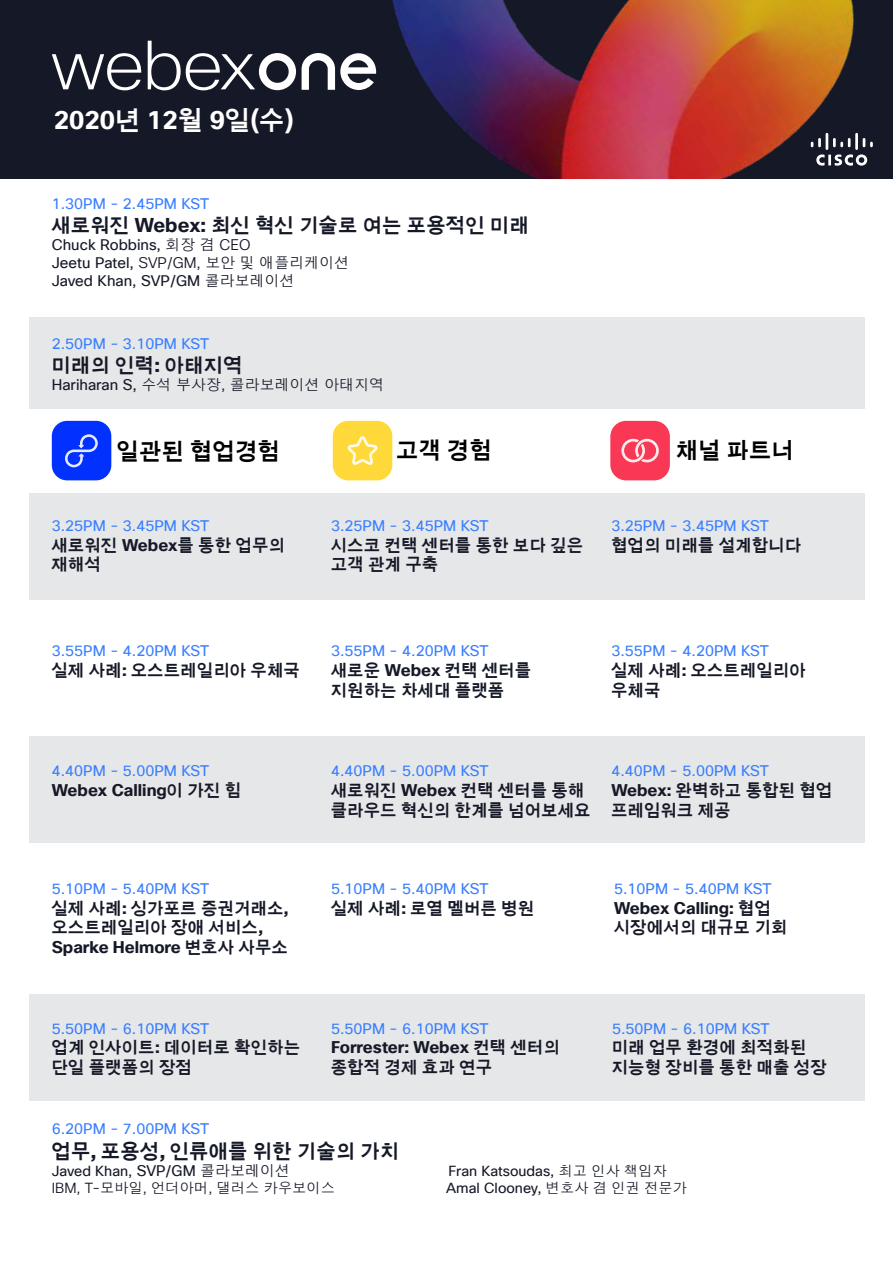
<style>
.page{position:relative;width:893px;height:1263px;background:#fff}
.page>*{position:absolute;margin:0;border:0;box-sizing:border-box;transform-origin:0 0}
.t1{font:25.5px "Cisco Sans KOR Bold";color:#fff}
.t2{font:22.5px "Cisco Sans KOR Bold";color:#000}
.t3{font:19.5px "Cisco Sans KOR Bold";color:#151826}
.t4{font:16.5px/19.8px "Cisco Sans KOR Bold";color:#151826}
.t5{font:15px "Cisco Sans TT";color:#387eff}
.t6{font:15px "Cisco Sans KOR Light";color:#151826}
.t7{font:15px "Cisco Sans TT";color:#151826}
.t8{font:14.25px "Cisco Sans TT";color:#151826}
.t9{font:14.25px "Cisco Sans KOR Light";color:#151826}
.s1{font-family:"Cisco Sans KOR Light"}
.s2{font-family:"Cisco Sans TT"}
.s3{font-size:15px}
.s4{font-family:"Cisco Sans KOR Light";font-size:15px}
</style>
<div class="page">
<div style="left:29px;top:317px;width:835px;height:92px;background:#e6e7e8"></div>
<div style="left:29px;top:995px;width:835px;height:106px;background:#e6e7e8"></div>
<div style="left:29px;top:493px;width:835px;height:107px;background:#e6e7e8"></div>
<div style="left:29px;top:736px;width:835px;height:106px;background:#e6e7e8"></div>
<div style="left:0;top:0;width:893px;height:179px;background:#151826"></div>
<img style="left:448px;top:0;width:406px;height:179px">
<img style="left:121px;top:0;width:327px;height:113px">
<svg style="left:52px;top:53px;width:89px;height:37px"></svg>
<svg style="left:148px;top:41px;width:148px;height:49px"></svg>
<svg style="left:302px;top:53px;width:74px;height:37px"></svg>
<div style="left:333px;top:421px;width:59px;height:59px;background:#ffd939;border-radius:15px"></div>
<svg style="left:348px;top:436px;width:29px;height:29px"></svg>
<div style="left:610px;top:421px;width:60px;height:59px;background:#f83854;border-radius:16px"></div>
<svg style="left:621px;top:439px;width:38px;height:23px"></svg>
<div style="left:52px;top:421px;width:59px;height:59px;background:#0031ff;border-radius:15px"></div>
<svg style="left:65px;top:434px;width:33px;height:33px"></svg>
<svg style="left:811px;top:133px;width:62px;height:33px"></svg>
<h1 class="t1" style="left:54px;top:103px;width:241px">2020년 12월 9일(수)</h1>
<p class="t5" style="left:52px;top:194px;width:159px">1.30PM - 2.45PM KST</p>
<p class="t3" style="left:52px;top:212px;width:479px">새로워진 Webex: 최신 혁신 기술로 여는 포용적인 미래</p>
<p class="t7" style="left:52px;top:235px;width:200px">Chuck Robbins, <span class="s1">회장 겸 CEO</span></p>
<p class="t6" style="left:52px;top:253px;width:299px"><span class="s2">Jeetu Patel,</span> SVP/GM, 보안 및 애플리케이션</p>
<p class="t7" style="left:52px;top:271px;width:244px">Javed Khan, SVP/GM <span class="s1">콜라보레이션</span></p>
<p class="t5" style="left:52px;top:334px;width:159px">2.50PM - 3.10PM KST</p>
<p class="t3" style="left:52px;top:352px;width:193px">미래의 인력: 아태지역</p>
<p class="t6" style="left:52px;top:375px;width:334px"><span class="s2">Hariharan S,</span> 수석 부사장, 콜라보레이션 아태지역</p>
<h2 class="t2" style="left:117px;top:436px;width:165px">일관된 협업경험</h2>
<h2 class="t2" style="left:396px;top:435px;width:97px">고객 경험</h2>
<h2 class="t2" style="left:676px;top:435px;width:120px">채널 파트너</h2>
<p class="t5" style="left:52px;top:516px;width:159px">3.25PM - 3.45PM KST</p>
<p class="t4" style="left:52px;top:535px;width:235px">새로워진 Webex를 통한 업무의 재해석</p>
<p class="t5" style="left:52px;top:641px;width:159px">3.55PM - 4.20PM KST</p>
<p class="t4" style="left:52px;top:661px;width:250px">실제 사례: 오스트레일리아 우체국</p>
<p class="t5" style="left:52px;top:761px;width:159px">4.40PM - 5.00PM KST</p>
<p class="t4" style="left:52px;top:780px;width:191px">Webex Calling이 가진 힘</p>
<p class="t5" style="left:52px;top:879px;width:159px">5.10PM - 5.40PM KST</p>
<p class="t4" style="left:52px;top:898px;width:238px">실제 사례: 싱가포르 증권거래소, 오스트레일리아 장애 서비스,<br>Sparke Helmore 변호사 사무소</p>
<p class="t5" style="left:52px;top:1018px;width:159px">5.50PM - 6.10PM KST</p>
<p class="t4" style="left:52px;top:1038px;width:250px">업계 인사이트: 데이터로 확인하는 단일 플랫폼의 장점</p>
<p class="t5" style="left:331px;top:516px;width:159px">3.25PM - 3.45PM KST</p>
<p class="t4" style="left:331px;top:535px;width:254px">시스코 컨택 센터를 통한 보다 깊은 고객 관계 구축</p>
<p class="t5" style="left:611px;top:516px;width:159px">3.25PM - 3.45PM KST</p>
<p class="t4" style="left:611px;top:535px;width:192px">협업의 미래를 설계합니다</p>
<p class="t5" style="left:331px;top:641px;width:159px">3.55PM - 4.20PM KST</p>
<p class="t4" style="left:331px;top:661px;width:202px">새로운 Webex 컨택 센터를 지원하는 차세대 플랫폼</p>
<p class="t5" style="left:611px;top:641px;width:159px">3.55PM - 4.20PM KST</p>
<p class="t4" style="left:611px;top:661px;width:196px">실제 사례: 오스트레일리아 우체국</p>
<p class="t5" style="left:331px;top:761px;width:159px">4.40PM - 5.00PM KST</p>
<p class="t4" style="left:331px;top:780px;width:261px">새로워진 Webex 컨택 센터를 통해 클라우드 혁신의 한계를 넘어보세요</p>
<p class="t5" style="left:611px;top:761px;width:159px">4.40PM - 5.00PM KST</p>
<p class="t4" style="left:611px;top:780px;width:223px">Webex: 완벽하고 통합된 협업 프레임워크 제공</p>
<p class="t5" style="left:331px;top:879px;width:159px">5.10PM - 5.40PM KST</p>
<p class="t4" style="left:331px;top:898px;width:205px">실제 사례: 로열 멜버른 병원</p>
<p class="t5" style="left:614px;top:879px;width:159px">5.10PM - 5.40PM KST</p>
<p class="t4" style="left:614px;top:898px;width:175px">Webex Calling: 협업 시장에서의 대규모 기회</p>
<p class="t5" style="left:331px;top:1018px;width:159px">5.50PM - 6.10PM KST</p>
<p class="t4" style="left:331px;top:1038px;width:231px">Forrester: Webex 컨택 센터의 종합적 경제 효과 연구</p>
<p class="t5" style="left:612px;top:1018px;width:159px">5.50PM - 6.10PM KST</p>
<p class="t4" style="left:612px;top:1038px;width:217px">미래 업무 환경에 최적화된 지능형 장비를 통한 매출 성장</p>
<p class="t5" style="left:52px;top:1119px;width:159px">6.20PM - 7.00PM KST</p>
<p class="t3" style="left:52px;top:1138px;width:349px">업무, 포용성, 인류애를 위한 기술의 가치</p>
<p class="t8" style="left:52px;top:1161px;width:240px">Javed Khan, <span class="s3">SVP/GM</span> <span class="s4">콜라보레이션</span></p>
<p class="t8" style="left:448px;top:1161px;width:220px">Fran Katsoudas, <span class="s1">최고 인사 책임자</span></p>
<p class="t9" style="left:52px;top:1178px;width:285px">IBM, T-모바일, 언더아머, 댈러스 카우보이스</p>
<p class="t8" style="left:446px;top:1178px;width:242px">Amal Clooney, <span class="s1">변호사 겸 인권 전문가</span></p>
</div>
